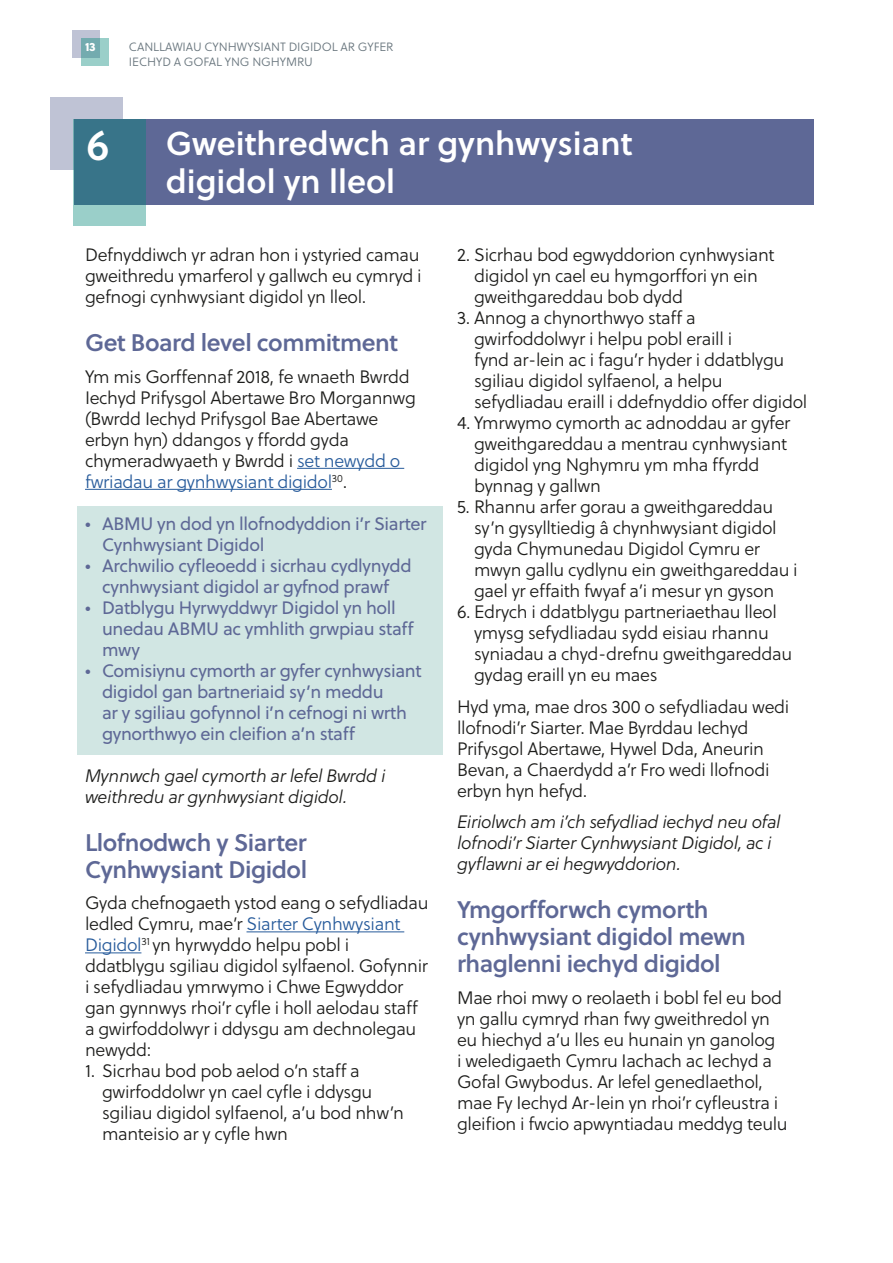
<style>
.page{position:relative;width:893px;height:1263px;background:#fff}
.page>*{position:absolute;margin:0;border:0;box-sizing:border-box;transform-origin:0 0}
.t1{font:42px "Soleil Sb";color:#fff}
.t2{font:33px/37.5px "Soleil Sb";color:#fff}
.t3{font:24px/27px "Soleil Sb";letter-spacing:-.02em;color:#5e6896}
.t4{font:18px/21px "Soleil Lt";letter-spacing:-.02em;color:#1d1d1b}
.t5{font:18px/21px "Soleil";letter-spacing:-.02em;color:#5e6896}
.t6{font:italic 18px/21px "Soleil Lt";letter-spacing:-.02em;color:#1d1d1b}
.t7{font:12px/15px "Soleil Lt";letter-spacing:-.01em;color:#68757d}
.t8{font:12px "Soleil Xb";color:#fff}
.s1{color:#275b9b}
</style>
<div class="page">
<div style="left:78px;top:506px;width:365px;height:249px;background:#d1e6e3"></div>
<hr style="left:297px;top:468px;width:107px;height:1px;background:#275b9b">
<hr style="left:85px;top:489px;width:247px;height:1px;background:#275b9b">
<hr style="left:246px;top:931px;width:158px;height:1px;background:#275b9b">
<hr style="left:85px;top:952px;width:56px;height:1px;background:#275b9b">
<div style="left:74px;top:119px;width:740px;height:85px;background:#5e6896"></div>
<div style="left:51px;top:98px;width:72px;height:72px;background:#bfc3d5"></div>
<svg style="left:73px;top:119px;width:73px;height:107px;background:#4c8696"></svg>
<div style="left:72px;top:30px;width:28px;height:28px;background:#bfc3d5"></div>
<svg style="left:81px;top:38px;width:28px;height:28px"></svg>
<p class="t8" style="left:85px;top:37px;width:12px">13</p>
<p class="t7" style="left:129px;top:39px;width:266px">CANLLAWIAU CYNHWYSIANT DIGIDOL AR GYFER<br>IECHYD A GOFAL YNG NGHYMRU</p>
<h1 class="t1" style="left:86px;top:114px;width:24px">6</h1>
<h2 class="t2" style="left:166px;top:123px;width:468px">Gweithredwch ar gynhwysiant digidol yn lleol</h2>
<p class="t4" style="left:85px;top:244px;width:338px">Defnyddiwch yr adran hon i ystyried camau gweithredu ymarferol y gallwch eu cymryd i gefnogi cynhwysiant digidol yn lleol.</p>
<h3 class="t3" style="left:85px;top:328px;width:315px">Get Board level commitment</h3>
<p class="t4" style="left:85px;top:366px;width:332px">Ym mis Gorffennaf 2018, fe wnaeth Bwrdd Iechyd Prifysgol Abertawe Bro Morgannwg (Bwrdd Iechyd Prifysgol Bae Abertawe erbyn hyn) ddangos y ffordd gyda chymeradwyaeth y Bwrdd i <span class="s1">set newydd o fwriadau ar gynhwysiant digidol</span><sup>30</sup>.</p>
<p class="t5" style="left:102px;top:512px;width:326px;text-indent:-17px">• ABMU yn dod yn llofnodyddion i’r Siarter<br>Cynhwysiant Digidol</p>
<p class="t5" style="left:85px;top:554px;width:328px;text-align:center">• Archwilio cyfleoedd i sicrhau cydlynydd cynhwysiant digidol ar gyfnod prawf</p>
<p class="t5" style="left:102px;top:596px;width:314px;text-indent:-17px">• Datblygu Hyrwyddwyr Digidol yn holl unedau ABMU ac ymhlith grwpiau staff mwy</p>
<p class="t5" style="left:102px;top:659px;width:321px;text-indent:-17px">• Comisiynu cymorth ar gyfer cynhwysiant digidol gan bartneriaid sy’n meddu<br>ar y sgiliau gofynnol i’n cefnogi ni wrth gynorthwyo ein cleifion a’n staff</p>
<p class="t6" style="left:85px;top:765px;width:302px">Mynnwch gael cymorth ar lefel Bwrdd i weithredu ar gynhwysiant digidol.</p>
<h3 class="t3" style="left:85px;top:827px;width:224px">Llofnodwch y Siarter<br>Cynhwysiant Digidol</h3>
<p class="t4" style="left:85px;top:892px;width:345px">Gyda chefnogaeth ystod eang o sefydliadau ledled Cymru, mae’r <span class="s1">Siarter Cynhwysiant Digidol</span><sup>31</sup> yn hyrwyddo helpu pobl i ddatblygu sgiliau digidol sylfaenol. Gofynnir i sefydliadau ymrwymo i Chwe Egwyddor gan gynnwys rhoi’r cyfle i holl aelodau staff a gwirfoddolwyr i ddysgu am dechnolegau newydd:</p>
<p class="t4" style="left:102px;top:1060px;width:303px;text-indent:-17px">1. Sicrhau bod pob aelod o’n staff a gwirfoddolwr yn cael cyfle i ddysgu sgiliau digidol sylfaenol, a’u bod nhw’n manteisio ar y cyfle hwn</p>
<p class="t4" style="left:474px;top:244px;width:302px;text-indent:-17px">2. Sicrhau bod egwyddorion cynhwysiant digidol yn cael eu hymgorffori yn ein gweithgareddau bob dydd</p>
<p class="t4" style="left:474px;top:307px;width:335px;text-indent:-17px">3. Annog a chynorthwyo staff a gwirfoddolwyr i helpu pobl eraill i<br>fynd ar-lein ac i fagu’r hyder i ddatblygu sgiliau digidol sylfaenol, a helpu sefydliadau eraill i ddefnyddio offer digidol</p>
<p class="t4" style="left:474px;top:412px;width:318px;text-indent:-17px">4. Ymrwymo cymorth ac adnoddau ar gyfer gweithgareddau a mentrau cynhwysiant digidol yng Nghymru ym mha ffyrdd bynnag y gallwn</p>
<p class="t4" style="left:474px;top:496px;width:325px;text-indent:-17px">5. Rhannu arfer gorau a gweithgareddau sy’n gysylltiedig â chynhwysiant digidol gyda Chymunedau Digidol Cymru er mwyn gallu cydlynu ein gweithgareddau i gael yr effaith fwyaf a’i mesur yn gyson</p>
<p class="t4" style="left:474px;top:601px;width:320px;text-indent:-17px">6. Edrych i ddatblygu partneriaethau lleol ymysg sefydliadau sydd eisiau rhannu syniadau a chyd-drefnu gweithgareddau gydag eraill yn eu maes</p>
<p class="t4" style="left:457px;top:696px;width:334px">Hyd yma, mae dros 300 o sefydliadau wedi llofnodi’r Siarter. Mae Byrddau Iechyd Prifysgol Abertawe, Hywel Dda, Aneurin Bevan, a Chaerdydd a’r Fro wedi llofnodi erbyn hyn hefyd.</p>
<p class="t6" style="left:457px;top:811px;width:325px">Eiriolwch am i’ch sefydliad iechyd neu ofal lofnodi’r Siarter Cynhwysiant Digidol, ac i gyflawni ar ei hegwyddorion.</p>
<h3 class="t3" style="left:457px;top:895px;width:290px">Ymgorfforwch cymorth cynhwysiant digidol mewn rhaglenni iechyd digidol</h3>
<p class="t4" style="left:457px;top:987px;width:332px">Mae rhoi mwy o reolaeth i bobl fel eu bod yn gallu cymryd rhan fwy gweithredol yn eu hiechyd a’u lles eu hunain yn ganolog<br>i weledigaeth Cymru Iachach ac Iechyd a Gofal Gwybodus. Ar lefel genedlaethol, mae Fy Iechyd Ar-lein yn rhoi’r cyfleustra i gleifion i fwcio apwyntiadau meddyg teulu</p>
</div>
